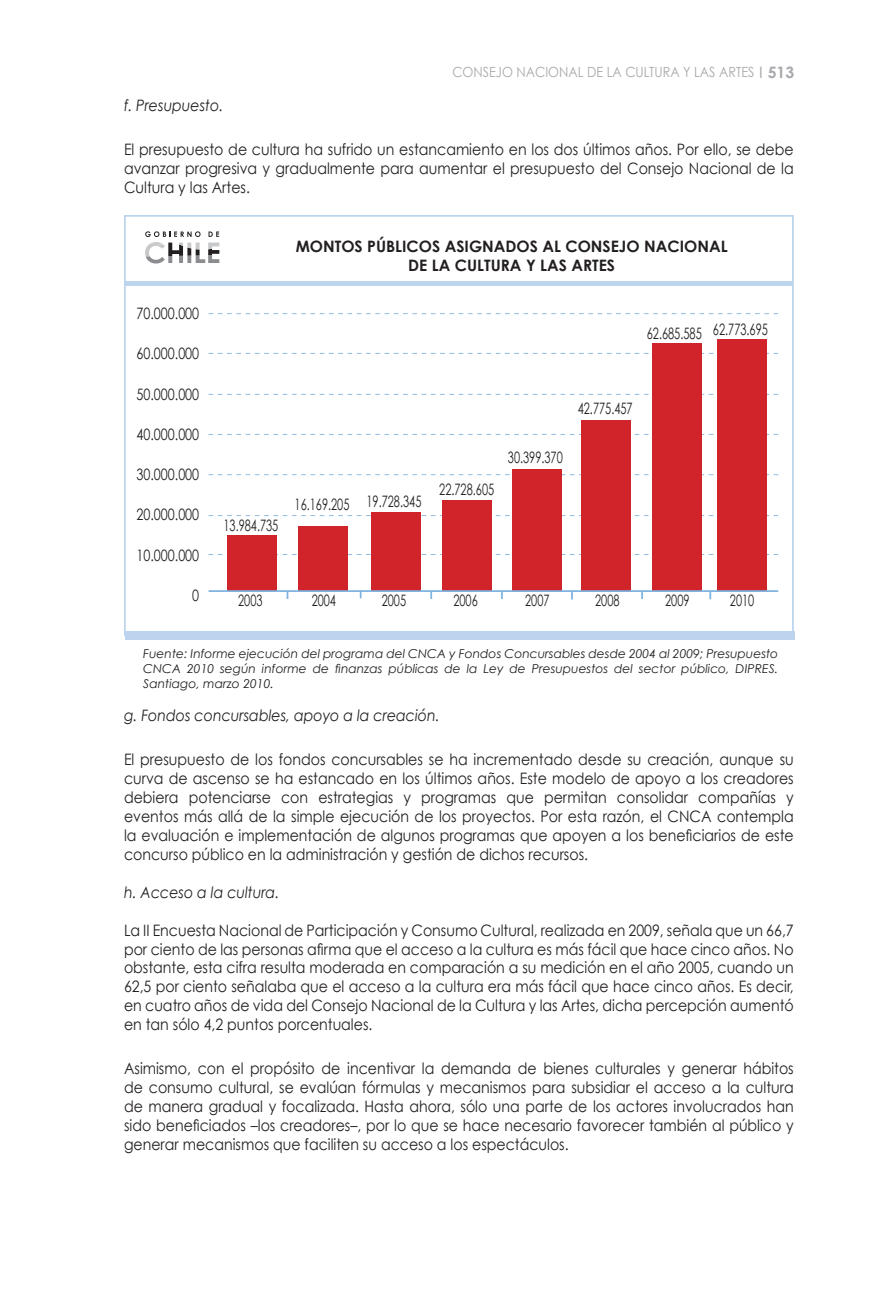
<style>
.page{position:relative;width:893px;height:1290px;background:#fff}
.page>*{position:absolute;margin:0;border:0;box-sizing:border-box;transform-origin:0 0}
.t1{font:15.75px/18.9px "Century Gothic";color:#231f20;text-align:justify;scale:.9 1}
.t2{font:15.75px "Century Gothic";color:#231f20;scale:.7 1}
.t3{font:italic 15.75px "Century Gothic";color:#231f20;scale:.9 1}
.t4{font:15.75px "Century Gothic";color:#231f20;scale:.8 1}
.t5{font:700 15.75px/18.9px "Century Gothic";color:#231f20;text-align:center}
.t6{font:14px "Century Gothic";color:#a8a9ad;scale:.9 1}
.t7{font:italic 12.25px/14.7px "Century Gothic";color:#231f20;text-align:justify}
.s1{font-weight:700;font-size:15.75px}
</style>
<div class="page">
<svg style="left:760px;top:67px;width:2px;height:11px"></svg>
<div style="left:124px;top:281px;width:669px;height:5px;background:#bcd4ee"></div>
<svg style="left:145px;top:231px;width:74px;height:32px"></svg>
<div style="left:125px;top:631px;width:669px;height:8px;background:#bcd4ee"></div>
<svg style="left:571px;top:592px;width:2px;height:7px"></svg>
<svg style="left:360px;top:592px;width:2px;height:6px"></svg>
<svg style="left:430px;top:592px;width:2px;height:7px"></svg>
<svg style="left:501px;top:592px;width:2px;height:7px"></svg>
<svg style="left:641px;top:592px;width:2px;height:7px"></svg>
<svg style="left:209px;top:554px;width:569px;height:1px"></svg>
<svg style="left:209px;top:474px;width:569px;height:1px"></svg>
<svg style="left:209px;top:515px;width:569px;height:1px"></svg>
<svg style="left:209px;top:434px;width:569px;height:1px"></svg>
<svg style="left:209px;top:394px;width:569px;height:1px"></svg>
<svg style="left:209px;top:353px;width:569px;height:1px"></svg>
<svg style="left:209px;top:313px;width:569px;height:1px"></svg>
<div style="left:227px;top:536px;width:49px;height:55px;background:#d1232a"></div>
<div style="left:299px;top:526px;width:49px;height:65px;background:#d1232a"></div>
<div style="left:371px;top:512px;width:49px;height:79px;background:#d1232a"></div>
<div style="left:442px;top:500px;width:49px;height:91px;background:#d1232a"></div>
<div style="left:512px;top:469px;width:50px;height:122px;background:#d1232a"></div>
<div style="left:582px;top:420px;width:49px;height:171px;background:#d1232a"></div>
<div style="left:652px;top:344px;width:49px;height:247px;background:#d1232a"></div>
<div style="left:717px;top:339px;width:49px;height:252px;background:#d1232a"></div>
<svg style="left:709px;top:592px;width:2px;height:7px"></svg>
<hr style="left:209px;top:590px;width:569px;height:2px;background:#7fb3e0">
<p class="t6" style="left:452px;top:64px;width:381px">CONSEJO NACIONAL DE LA CULTURA Y LAS ARTES <span class="s1">513</span></p>
<p class="t3" style="left:124px;top:96px;width:112px">f. Presupuesto.</p>
<p class="t1" style="left:124px;top:140px;width:746px">El presupuesto de cultura ha sufrido un estancamiento en los dos últimos años. Por ello, se debe avanzar progresiva y gradualmente para aumentar el presupuesto del Consejo Nacional de la Cultura y las Artes.</p>
<p class="t5" style="left:296px;top:236px;width:433px">MONTOS PÚBLICOS ASIGNADOS AL CONSEJO NACIONAL<br>DE LA CULTURA Y LAS ARTES</p>
<p class="t4" style="left:136px;top:304px;width:80px">70.000.000</p>
<p class="t4" style="left:136px;top:344px;width:80px">60.000.000</p>
<p class="t4" style="left:136px;top:384px;width:80px">50.000.000</p>
<p class="t4" style="left:136px;top:424px;width:80px">40.000.000</p>
<p class="t4" style="left:136px;top:465px;width:80px">30.000.000</p>
<p class="t4" style="left:136px;top:505px;width:80px">20.000.000</p>
<p class="t4" style="left:136px;top:545px;width:80px">10.000.000</p>
<p class="t4" style="left:192px;top:585px;width:10px">0</p>
<p class="t2" style="left:238px;top:591px;width:36px">2003</p>
<p class="t2" style="left:312px;top:591px;width:36px">2004</p>
<p class="t2" style="left:382px;top:591px;width:36px">2005</p>
<p class="t2" style="left:453px;top:591px;width:36px">2006</p>
<p class="t2" style="left:525px;top:591px;width:36px">2007</p>
<p class="t2" style="left:595px;top:591px;width:36px">2008</p>
<p class="t2" style="left:665px;top:591px;width:36px">2009</p>
<p class="t2" style="left:730px;top:591px;width:36px">2010</p>
<p class="t2" style="left:647px;top:321px;width:175px">62.685.585 62.773.695</p>
<p class="t2" style="left:578px;top:399px;width:80px">42.775.457</p>
<p class="t2" style="left:508px;top:448px;width:80px">30.399.370</p>
<p class="t2" style="left:439px;top:480px;width:80px">22.728.605</p>
<p class="t2" style="left:295px;top:493px;width:183px">16.169.205 19.728.345</p>
<p class="t2" style="left:223px;top:516px;width:80px">13.984.735</p>
<p class="t7" style="left:143px;top:646px;width:636px">Fuente: Informe ejecución del programa del CNCA y Fondos Concursables desde 2004 al 2009; Presupuesto CNCA 2010 según informe de finanzas públicas de la Ley de Presupuestos del sector público, DIPRES.<br>Santiago, marzo 2010.</p>
<p class="t3" style="left:124px;top:706px;width:352px">g. Fondos concursables, apoyo a la creación.</p>
<p class="t1" style="left:124px;top:750px;width:746px">El presupuesto de los fondos concursables se ha incrementado desde su creación, aunque su curva de ascenso se ha estancado en los últimos años. Este modelo de apoyo a los creadores debiera potenciarse con estrategias y programas que permitan consolidar compañías y eventos más allá de la simple ejecución de los proyectos. Por esta razón, el CNCA contempla la evaluación e implementación de algunos programas que apoyen a los beneficiarios de este concurso público en la administración y gestión de dichos recursos.</p>
<p class="t3" style="left:124px;top:882px;width:174px">h. Acceso a la cultura.</p>
<p class="t1" style="left:124px;top:920px;width:746px">La II Encuesta Nacional de Participación y Consumo Cultural, realizada en 2009, señala que un 66,7 por ciento de las personas afirma que el acceso a la cultura es más fácil que hace cinco años. No obstante, esta cifra resulta moderada en comparación a su medición en el año 2005, cuando un 62,5 por ciento señalaba que el acceso a la cultura era más fácil que hace cinco años. Es decir, en cuatro años de vida del Consejo Nacional de la Cultura y las Artes, dicha percepción aumentó en tan sólo 4,2 puntos porcentuales.</p>
<p class="t1" style="left:124px;top:1059px;width:746px">Asimismo, con el propósito de incentivar la demanda de bienes culturales y generar hábitos de consumo cultural, se evalúan fórmulas y mecanismos para subsidiar el acceso a la cultura de manera gradual y focalizada. Hasta ahora, sólo una parte de los actores involucrados han sido beneficiados –los creadores–, por lo que se hace necesario favorecer también al público y generar mecanismos que faciliten su acceso a los espectáculos.</p>
</div>
